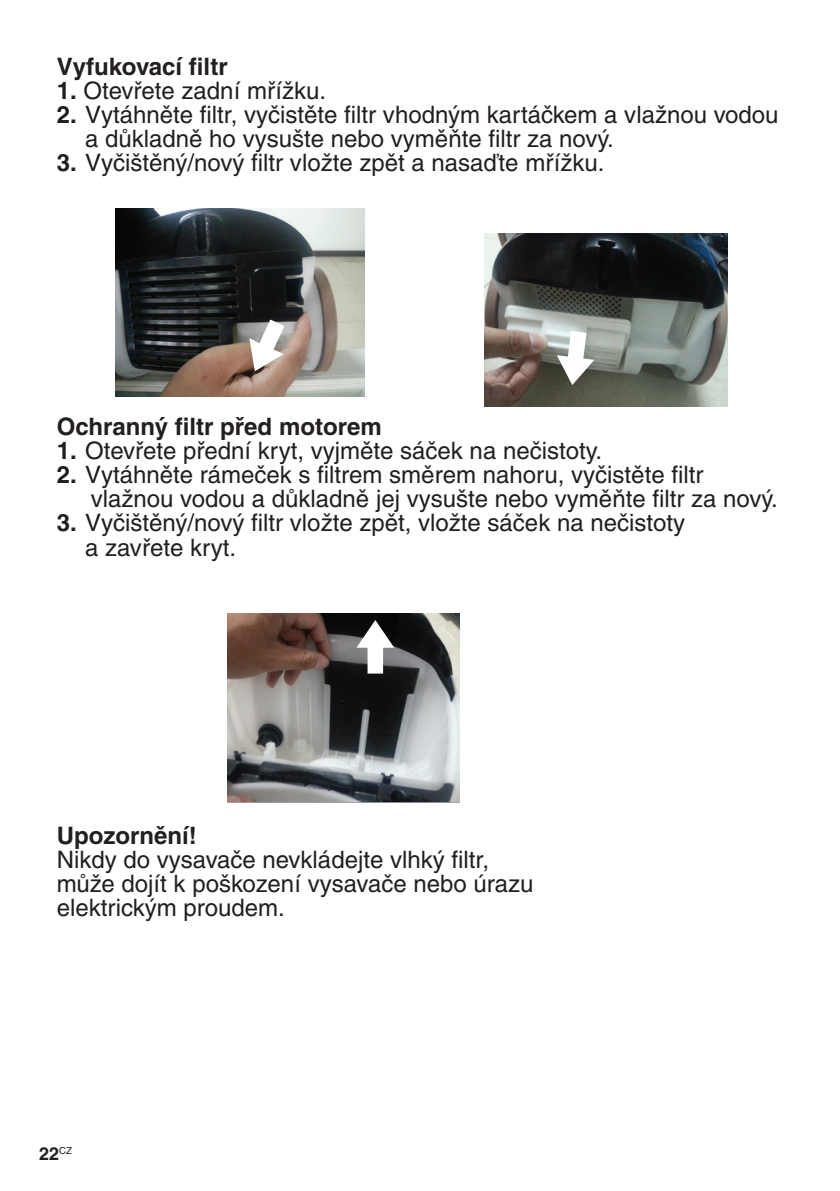
<style>
.page{position:relative;width:840px;height:1191px;background:#fff}
.page>*{position:absolute;margin:0;border:0;box-sizing:border-box;transform-origin:0 0}
.t1{font:52.4px "Sony PS Arrow";color:#fff}
.t2{font:24px/24px "Helvetica CE";color:#231f20}
.t3{font:700 24px "Helvetica CE";color:#231f20}
.t4{font:700 18px "Helvetica CE";color:#231f20}
.s1{font-weight:700}
</style>
<div class="page">
<img style="left:227px;top:614px;width:232px;height:188px">
<img style="left:484px;top:234px;width:243px;height:173px">
<img style="left:115px;top:208px;width:249px;height:188px">
<svg style="left:553px;top:330px;width:44px;height:57px;background:#7f857c"></svg>
<svg style="left:237px;top:315px;width:57px;height:64px;background:#8c7b71"></svg>
<p class="t3" style="left:57px;top:52px;width:172px">Vyfukovací filtr</p>
<p class="t2" style="left:57px;top:79px;width:271px"><span class="s1">1.</span> Otevřete zadní mřížku.</p>
<p class="t2" style="left:85px;top:103px;width:694px;text-indent:-28px"><span class="s1">2.</span> Vytáhněte filtr, vyčistěte filtr vhodným kartáčkem a vlažnou vodou a důkladně ho vysušte nebo vyměňte filtr za nový.</p>
<p class="t2" style="left:57px;top:151px;width:549px"><span class="s1">3.</span> Vyčištěný/nový filtr vložte zpět a nasaďte mřížku.</p>
<p class="t3" style="left:57px;top:412px;width:326px">Ochranný filtr před motorem</p>
<p class="t2" style="left:57px;top:439px;width:546px"><span class="s1">1.</span> Otevřete přední kryt, vyjměte sáček na nečistoty.</p>
<p class="t2" style="left:91px;top:463px;width:688px;text-indent:-34px"><span class="s1">2.</span> Vytáhněte rámeček s filtrem směrem nahoru, vyčistěte filtr vlažnou vodou a důkladně jej vysušte nebo vyměňte filtr za nový.</p>
<p class="t2" style="left:85px;top:511px;width:601px;text-indent:-28px"><span class="s1">3.</span> Vyčištěný/nový filtr vložte zpět, vložte sáček na nečistoty a zavřete kryt.</p>
<h1 class="t1" style="left:354px;top:617px;width:43px">M</h1>
<p class="t3" style="left:57px;top:820px;width:141px">Upozornění!</p>
<p class="t2" style="left:57px;top:847px;width:478px">Nikdy do vysavače nevkládejte vlhký filtr, může dojít k poškození vysavače nebo úrazu elektrickým proudem.</p>
<p class="t4" style="left:39px;top:1142px;width:34px">22<sup>CZ</sup></p>
</div>
